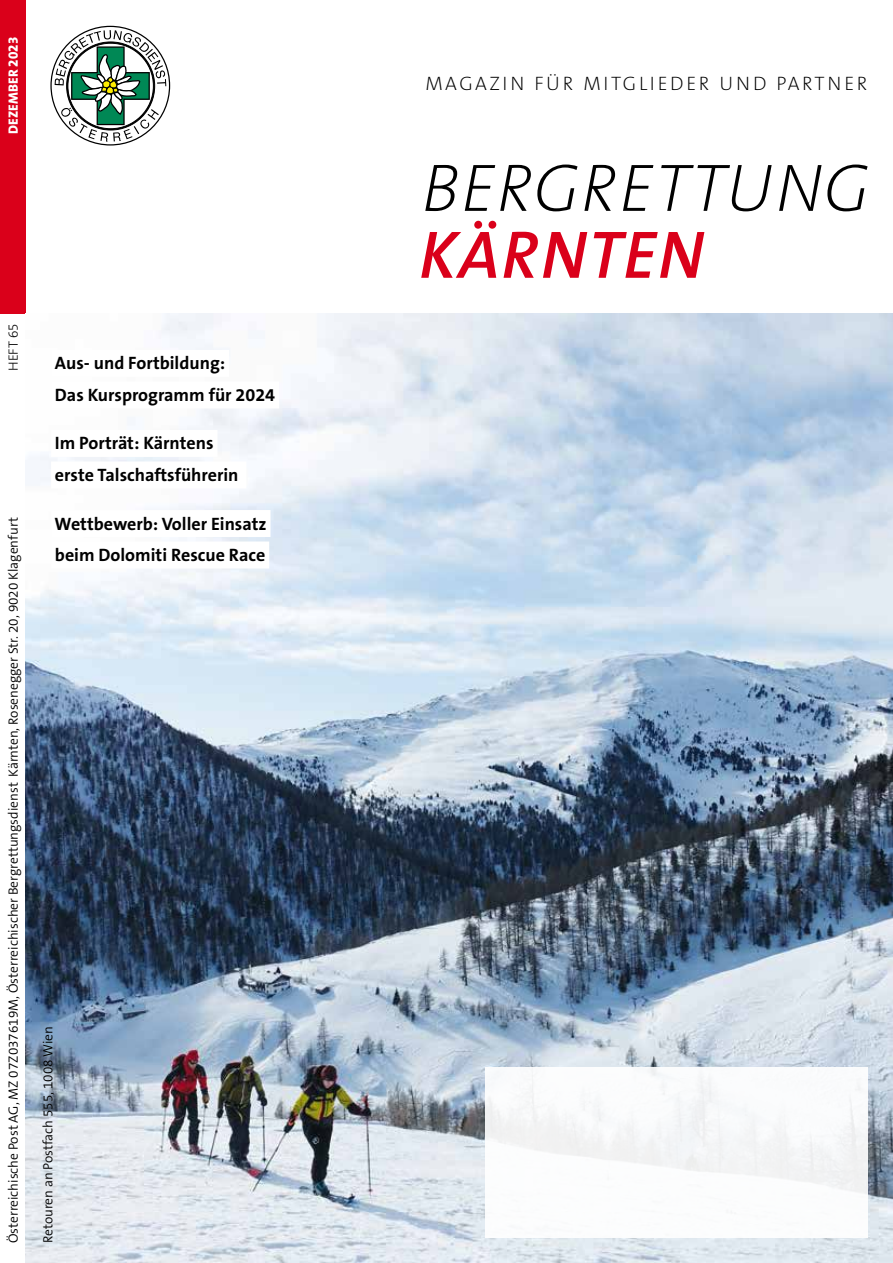
<style>
.page{position:relative;width:893px;height:1263px;background:#fff}
.page>*{position:absolute;margin:0;border:0;box-sizing:border-box;transform-origin:0 0}
.t1{font:italic 200 67.8px "The Sans B W2";letter-spacing:.025em;color:#000}
.t2{font:italic 600 67.8px "The Sans B W6";letter-spacing:.02em;color:#da001a}
.t3{font:200 19.5px "The Sans B W2";letter-spacing:.135em;color:#000}
.t4{font:700 18px/31.5px "The Sans B W7";color:#000}
.t5{font:300 13.5px "The Sans B W4";color:#000}
.t6{font:800 13.5px "The Sans B W8";letter-spacing:.015em;color:#fff}
.t7{font:300 13.5px "The Sans B W3";letter-spacing:.01em;color:#000}
</style>
<div class="page">
<div style="left:0;top:0;width:26px;height:314px;background:#da001a"></div>
<svg style="left:55px;top:30px;width:111px;height:112px"></svg>
<img style="left:26px;top:314px;width:867px;height:949px">
<div style="left:51px;top:350px;width:178px;height:27px;background:#fff"></div>
<div style="left:51px;top:381px;width:228px;height:27px;background:#fff"></div>
<div style="left:51px;top:430px;width:167px;height:27px;background:#fff"></div>
<div style="left:51px;top:461px;width:195px;height:27px;background:#fff"></div>
<div style="left:51px;top:510px;width:219px;height:27px;background:#fff"></div>
<div style="left:51px;top:541px;width:218px;height:27px;background:#fff"></div>
<div style="left:485px;top:1067px;width:382px;height:170px;background:#fff"></div>
<p class="t6" style="left:5px;top:134px;width:99px;rotate:-90deg">DEZEMBER 2023</p>
<p class="t7" style="left:5px;top:371px;width:50px;rotate:-90deg">HEFT 65</p>
<p class="t5" style="left:5px;top:1243px;width:727px;rotate:-90deg">Österreichische Post AG, MZ 07Z037619M, Österreichischer Bergrettungsdienst Kärnten, Rosenegger Str. 20, 9020 Klagenfurt</p>
<h3 class="t4" style="left:55px;top:348px;width:222px">Aus- und Fortbildung:<br>Das Kursprogramm für 2024</h3>
<h3 class="t4" style="left:55px;top:428px;width:185px">Im Porträt: Kärntens erste Talschaftsführerin</h3>
<h3 class="t4" style="left:55px;top:508px;width:213px">Wettbewerb: Voller Einsatz beim Dolomiti Rescue Race</h3>
<p class="t5" style="left:39px;top:1243px;width:219px;rotate:-90deg">Retouren an Postfach 555, 1008 Wien</p>
<h2 class="t3" style="left:425px;top:71px;width:443px">MAGAZIN FÜR MITGLIEDER UND PARTNER</h2>
<h1 class="t1" style="left:422px;top:148px;width:449px">BERGRETTUNG</h1>
<h1 class="t2" style="left:419px;top:213px;width:286px">KÄRNTEN</h1>
</div>
